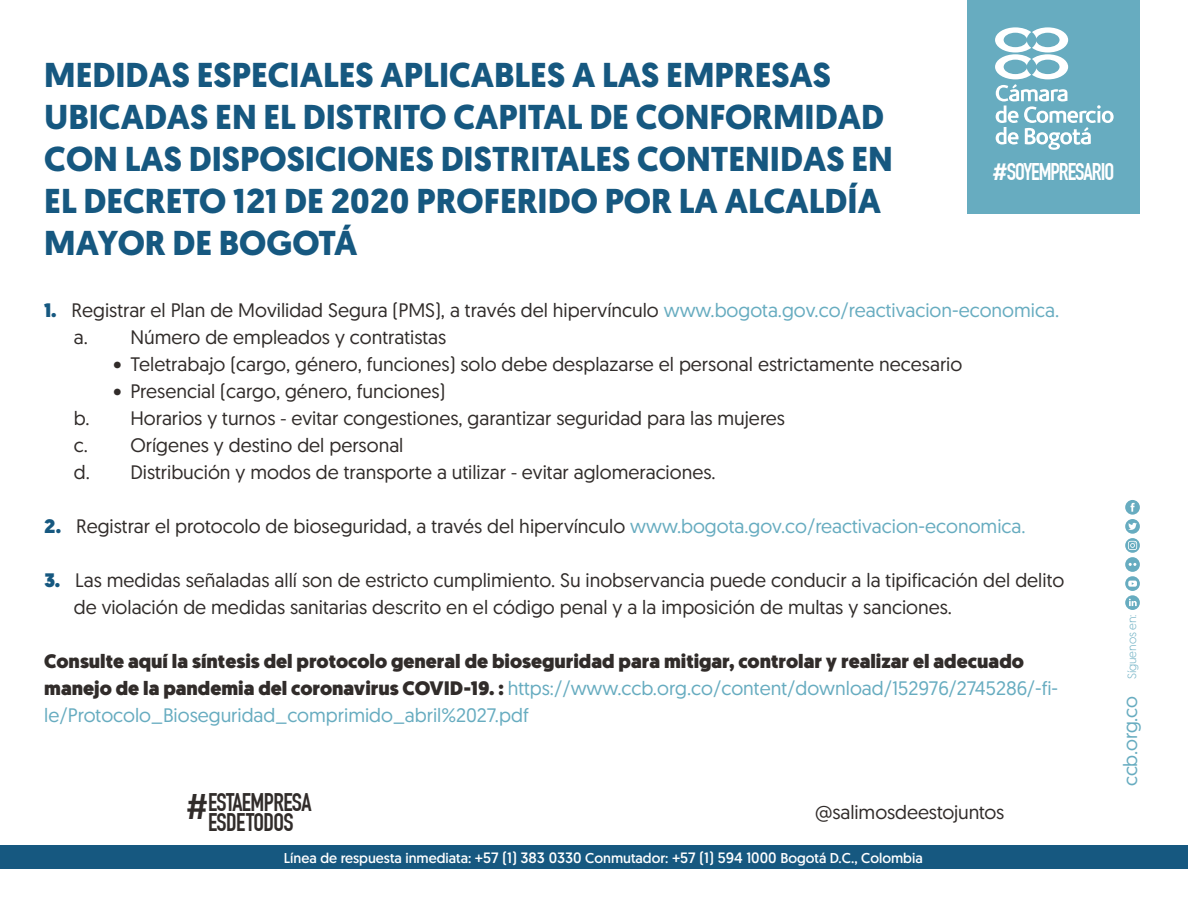
<style>
.page{position:relative;width:1188px;height:918px;background:#fff}
.page>*{position:absolute;margin:0;border:0;box-sizing:border-box;transform-origin:0 0}
.t1{font:700 34.5px/42px "Geomanist";color:#165880}
.t2{font:700 24.9px/19.5px "DIN Condensed";letter-spacing:-.025em;color:#312c2a;text-align:center}
.t3{font:700 23.7px "DIN Condensed";letter-spacing:-.045em;color:#fff}
.t4{font:19.5px/27px "Geomanist";color:#312c2a}
.t5{font:900 19.5px/27px "Geomanist";color:#312c2a}
.t6{font:19.5px "Geomanist";letter-spacing:-.015em;color:#67acc0}
.t7{font:14.25px "Geomanist";color:#fff}
.t8{font:300 11.85px "Geomanist";color:#67acc0}
.s1{font-family:"Geomanist";font-weight:500}
.s2{font-weight:900;color:#165880}
.s3{color:#67acc0}
.s4{font-family:"Myriad Pro"}
.s5{color:#fff}
.s6{font-weight:400;color:#67acc0}
.s7{font-family:"DIN Pro";font-weight:500;font-size:34.95px}
.s8{font-size:15px}
</style>
<div class="page">
<div style="left:967px;top:0;width:172px;height:214px;background:#67acc0"></div>
<svg style="left:995px;top:27px;width:119px;height:123px"></svg>
<svg style="left:1125px;top:500px;width:15px;height:110px"></svg>
<div style="left:0;top:845px;width:1188px;height:24px;background:#165880"></div>
<h1 class="t1" style="left:44px;top:54px;width:850px">MEDIDAS ESPECIALES APLICABLES A LAS EMPRESAS UBICADAS EN EL DISTRITO CAPITAL DE CONFORMIDAD CON LAS DISPOSICIONES DISTRITALES CONTENIDAS EN EL DECRETO 121 DE 2020 PROFERIDO POR LA ALCALDÍA MAYOR DE BOGOTÁ</h1>
<p class="t3" style="left:993px;top:158px;width:123px"><span class="s1">#</span>SOYEMPRESARIO</p>
<p class="t4" style="left:74px;top:296px;width:987px;text-indent:-30px"><span class="s2">1.</span> Registrar el Plan de Movilidad Segura (PMS), a través del hipervínculo <span class="s3">www.bogota.gov.co/reactivacion-economica. </span>a. Número de empleados y contratistas</p>
<p class="t4" style="left:114px;top:350px;width:850px">• Teletrabajo (cargo, género, funciones) solo debe desplazarse el personal estrictamente necesario</p>
<p class="t4" style="left:74px;top:377px;width:713px;text-indent:40px">• Presencial (cargo, género, funciones)<br>b. Horarios y turnos <span class="s4">-</span> evitar congestiones, garantizar seguridad para las mujeres c. Orígenes y destino del personal<br>d. Distribución y modos de transporte a utilizar <span class="s4">-</span> evitar aglomeraciones.</p>
<p class="t4" style="left:44px;top:512px;width:983px"><span class="s2">2.</span> Registrar el protocolo de bioseguridad, a través del hipervínculo <span class="s3">www.bogota.gov.co/reactivacion-economica.</span></p>
<p class="t4" style="left:44px;top:566px;width:1022px"><span class="s2">3.</span> Las medidas señaladas allí son de estricto cumplimiento. Su inobservancia puede conducir a la tipificación del delito <span class="s5">xxx</span>de violación de medidas sanitarias descrito en el código penal y a la imposición de multas y sanciones.</p>
<p class="t5" style="left:44px;top:647px;width:1015px">Consulte aquí la síntesis del protocolo general de bioseguridad para mitigar, controlar y realizar el adecuado manejo de la pandemia del coronavirus COVID-19. : <span class="s6">https://www.ccb.org.co/content/download/152976/2745286/-fi&shy;le/Protocolo_Bioseguridad_comprimido_abril%2027.pdf</span></p>
<p class="t2" style="left:185px;top:793px;width:128px"><span class="s7">#</span>ESTAEMPRESA<br>ESDETODOS</p>
<p class="t4" style="left:815px;top:798px;width:191px">@salimosdeestojuntos</p>
<p class="t7" style="left:284px;top:849px;width:641px">Línea de respuesta inmediata: <span class="s8">+57 (1) 383 0330</span> Conmutador: <span class="s8">+57 (1) 594 1000</span> Bogotá D.C., Colombia</p>
<p class="t8" style="left:1124px;top:679px;width:66px;rotate:-90deg">Síguenos en:</p>
<p class="t6" style="left:1118px;top:786px;width:92px;rotate:-90deg">ccb.org.co</p>
</div>
